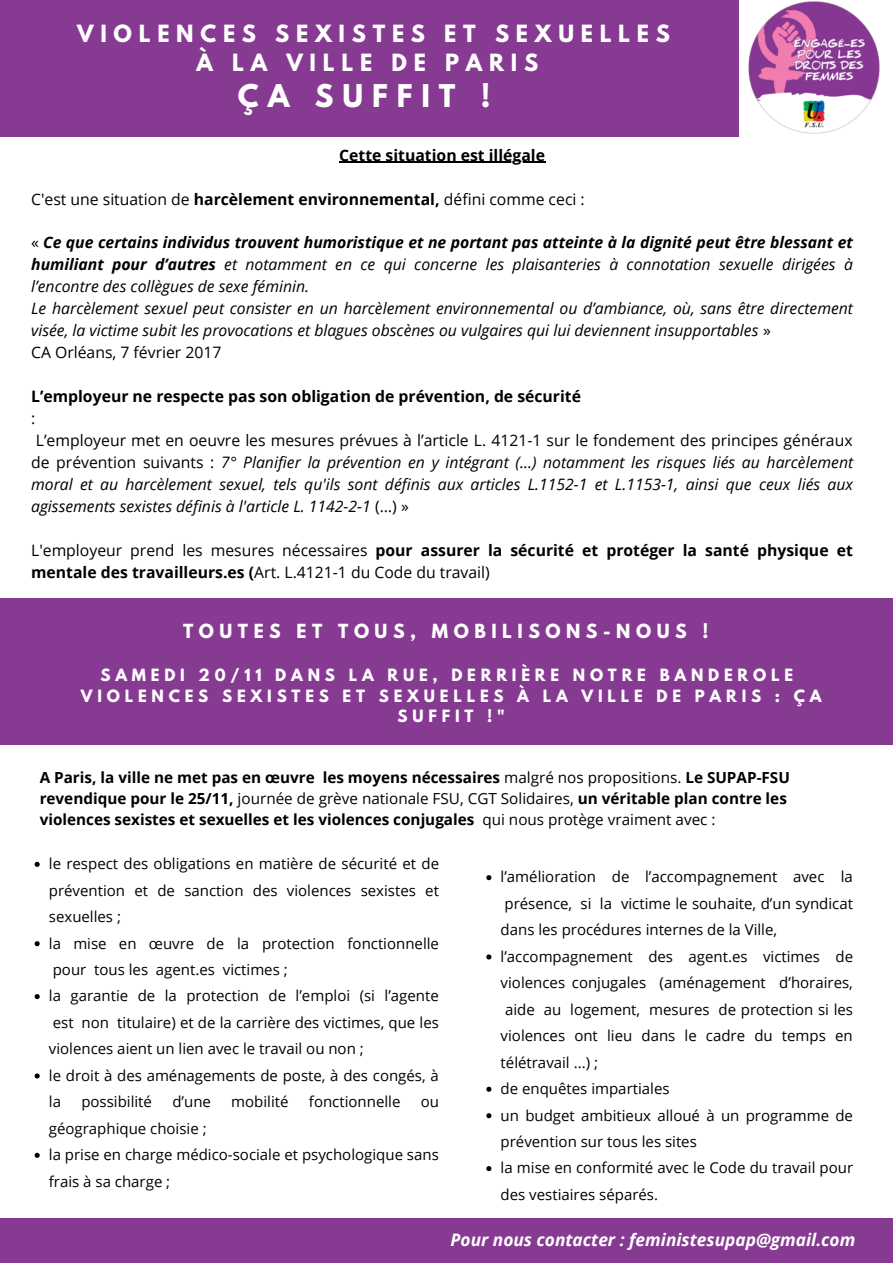
<style>
.page{position:relative;width:893px;height:1263px;background:#fff}
.page>*{position:absolute;margin:0;border:0;box-sizing:border-box;transform-origin:0 0}
.t1{font:700 27.83px "League Spartan";letter-spacing:.32em;color:#fff}
.t2{font:italic 700 22.42px "Open Sans";color:#fff}
.t3{font:700 21.08px "League Spartan";letter-spacing:.32em;color:#fff}
.t4{font:italic 700 17.25px "Open Sans";color:#fff}
.t5{font:700 17.25px "League Spartan";letter-spacing:.32em;color:#fff}
.t6{font:italic 15.75px/22px "Open Sans";color:#000}
.t7{font:700 15.75px/22px "Open Sans";color:#000}
.t8{font:italic 700 15.75px/22px "Open Sans";color:#000;text-align:justify}
.t9{font:15.75px "Open Sans";color:#000}
.t10{font:700 15.3px/20.9px "Open Sans";color:#000}
.t11{font:15px/26.5px "Open Sans";color:#000}
.t12{font:700 15px/20.9px "League Spartan";letter-spacing:.32em;color:#fff;text-align:center}
.s1{font-weight:700}
.s2{font-weight:400;font-style:normal}
.s3{font-weight:400}
.s4{font-style:normal}
</style>
<div class="page">
<hr style="left:339px;top:162px;width:206px;height:1px;background:#000">
<div style="left:0;top:0;width:893px;height:136px;background:#863a92"></div>
<img style="left:739px;top:0;width:154px;height:136px">
<div style="left:0;top:598px;width:893px;height:147px;background:#863a92"></div>
<svg style="left:35px;top:862px;width:5px;height:5px"></svg>
<svg style="left:35px;top:941px;width:5px;height:5px"></svg>
<svg style="left:35px;top:994px;width:5px;height:5px"></svg>
<svg style="left:35px;top:1073px;width:5px;height:5px"></svg>
<svg style="left:35px;top:1153px;width:5px;height:5px"></svg>
<svg style="left:486px;top:875px;width:5px;height:5px"></svg>
<svg style="left:486px;top:954px;width:5px;height:5px"></svg>
<svg style="left:486px;top:1087px;width:5px;height:5px"></svg>
<svg style="left:486px;top:1113px;width:5px;height:5px"></svg>
<svg style="left:486px;top:1166px;width:5px;height:5px"></svg>
<div style="left:0;top:1218px;width:893px;height:45px;background:#863a92"></div>
<p class="t3" style="left:77px;top:23px;width:594px">VIOLENCES SEXISTES ET SEXUELLES</p>
<p class="t3" style="left:196px;top:52px;width:343px">À LA VILLE DE PARIS</p>
<p class="t1" style="left:238px;top:82px;width:254px">ÇA SUFFIT !</p>
<p class="t7" style="left:339px;top:143px;width:207px">Cette situation est illégale</p>
<p class="t9" style="left:31px;top:188px;width:555px">C'est une situation de <span class="s1">harcèlement environnemental,</span> défini comme ceci :</p>
<p class="t8" style="left:31px;top:231px;width:823px"><span class="s2">«</span> Ce que certains individus trouvent humoristique et ne portant pas atteinte à la dignité peut être blessant et humiliant pour d’autres <span class="s3">et notamment en ce qui concerne les plaisanteries à connotation sexuelle dirigées à l’encontre des collègues de sexe féminin.</span></p>
<p class="t6" style="left:31px;top:297px;width:823px">Le harcèlement sexuel peut consister en un harcèlement environnemental ou d’ambiance, où, sans être directement visée, la victime subit les provocations et blagues obscènes ou vulgaires qui lui deviennent insupportables <span class="s4">»</span></p>
<p class="t9" style="left:31px;top:341px;width:192px">CA Orléans, 7 février 2017</p>
<p class="t7" style="left:31px;top:385px;width:551px">L’employeur ne respecte pas son obligation de prévention, de sécurité</p>
<p class="t9" style="left:31px;top:407px;width:6px">:</p>
<p class="t6" style="left:31px;top:429px;width:823px;text-align:justify"><span class="s4">L’employeur met en oeuvre les mesures prévues à l’article L. 4121-1 sur le fondement des principes généraux de prévention suivants :</span> 7° Planifier la prévention en y intégrant (…) notamment les risques liés au harcèlement moral et au harcèlement sexuel, tels qu'ils sont définis aux articles L.1152-1 et L.1153-1, ainsi que ceux liés aux agissements sexistes définis à l'article L. 1142-2-1 <span class="s4">(…) »</span></p>
<p class="t7" style="left:31px;top:539px;width:823px"><span class="s3">L'employeur prend les mesures nécessaires</span> pour assurer la sécurité et protéger la santé physique et mentale des travailleurs.es (<span class="s3">Art. L.4121-1 du Code du travail)</span></p>
<p class="t5" style="left:183px;top:622px;width:527px">TOUTES ET TOUS, MOBILISONS-NOUS !</p>
<p class="t12" style="left:100px;top:666px;width:694px">SAMEDI 20/11 DANS LA RUE, DERRIÈRE NOTRE BANDEROLE</p>
<p class="t12" style="left:81px;top:687px;width:742px">VIOLENCES SEXISTES ET SEXUELLES À LA VILLE DE PARIS : ÇA<br>SUFFIT !"</p>
<p class="t10" style="left:40px;top:767px;width:751px">A Paris, la ville ne met pas en œuvre les moyens nécessaires <span class="s3">malgré nos propositions.</span> Le SUPAP-FSU revendique pour le 25/11, <span class="s3">journée de grève nationale FSU, CGT Solidaires,</span> un véritable plan contre les violences sexistes et sexuelles et les violences conjugales <span class="s3">qui nous protège vraiment avec :</span></p>
<p class="t11" style="left:49px;top:850px;width:392px;text-align:justify">le respect des obligations en matière de sécurité et de prévention et de sanction des violences sexistes et sexuelles ;</p>
<p class="t11" style="left:49px;top:929px;width:391px">la mise en œuvre de la protection fonctionnelle pour tous les agent.es victimes ;</p>
<p class="t11" style="left:49px;top:982px;width:391px;text-align:justify">la garantie de la protection de l’emploi (si l’agente est non titulaire) et de la carrière des victimes, que les violences aient un lien avec le travail ou non ;</p>
<p class="t11" style="left:49px;top:1062px;width:391px">le droit à des aménagements de poste, à des congés, à la</p>
<p class="t11" style="left:500px;top:863px;width:354px;text-align:justify">l’amélioration de l’accompagnement avec la présence, si la victime le souhaite, d’un syndicat dans les procédures internes de la Ville,</p>
<p class="t11" style="left:500px;top:943px;width:354px;text-align:justify">l’accompagnement des agent.es victimes de violences conjugales (aménagement d’horaires, aide au logement, mesures de protection si les violences ont lieu dans le cadre du temps en télétravail ...) ;</p>
<p class="t11" style="left:500px;top:1075px;width:170px">de enquêtes impartiales</p>
<p class="t11" style="left:500px;top:1101px;width:354px">un budget ambitieux alloué à un programme de prévention sur tous les sites</p>
<p class="t11" style="left:500px;top:1154px;width:354px">la mise en conformité avec le Code du travail pour des vestiaires séparés.</p>
<p class="t4" style="left:450px;top:1227px;width:406px">Pour nous contacter : feministesupap@gmail.com</p>
<p class="t11" style="left:81px;top:1088px;width:72px">possibilité</p>
<p class="t11" style="left:172px;top:1088px;width:40px">d’une</p>
<p class="t11" style="left:231px;top:1088px;width:59px">mobilité</p>
<p class="t11" style="left:309px;top:1088px;width:93px">fonctionnelle</p>
<p class="t11" style="left:421px;top:1088px;width:20px">ou</p>
<p class="t11" style="left:49px;top:1114px;width:159px">géographique choisie ;</p>
<p class="t11" style="left:49px;top:1141px;width:391px">la prise en charge médico-sociale et psychologique sans frais à sa charge ;</p>
<p class="t2" style="left:560px;top:1220px;width:317px">Collectif Féministe Supap-FSU</p>
</div>
